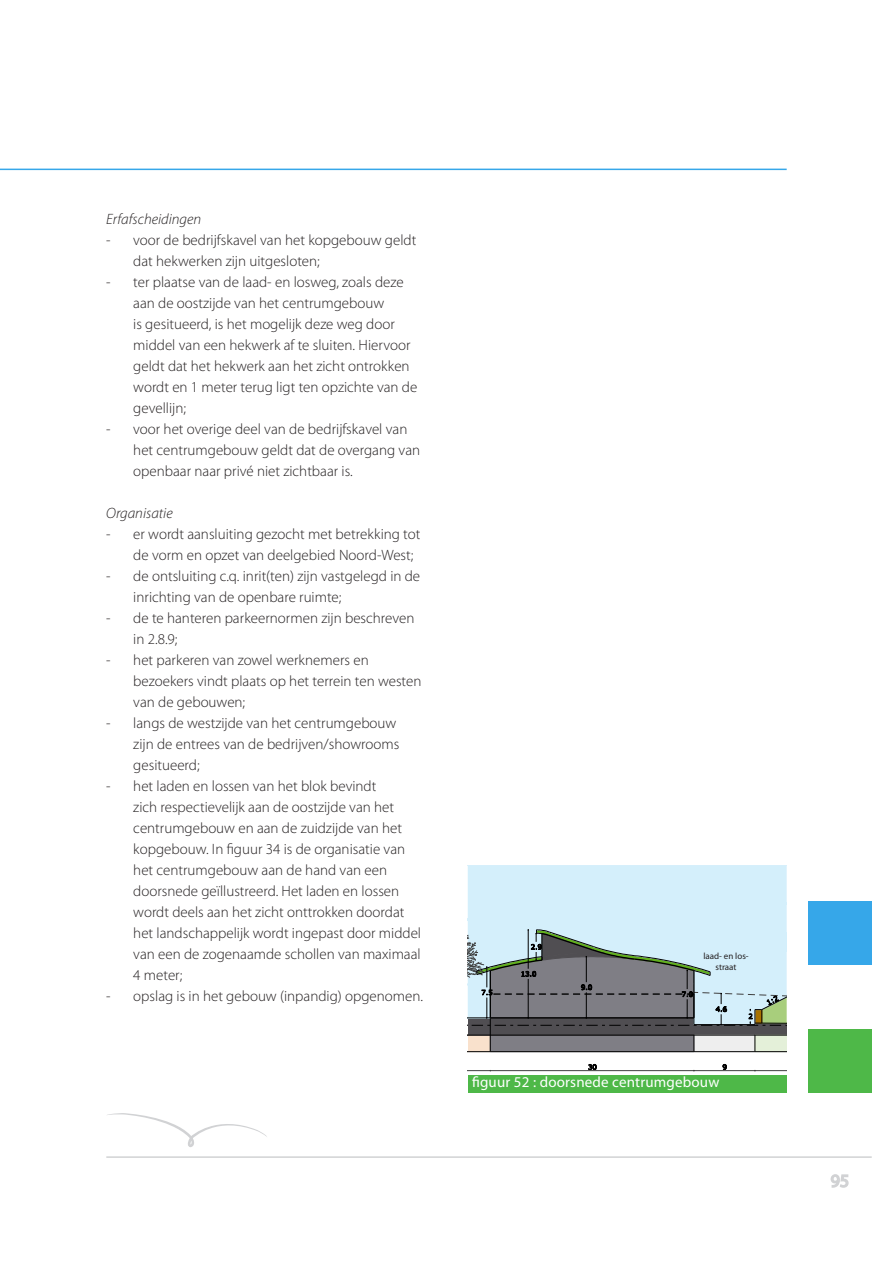
<style>
.page{position:relative;width:893px;height:1263px;background:#fff}
.page>*{position:absolute;margin:0;border:0;box-sizing:border-box;transform-origin:0 0}
.Standaard{font:300 15px/21px "Myriad Pro";color:#231f20}
.t1{font:15px "Myriad Pro";letter-spacing:.01em;color:#fff}
.Standaard-2{font:italic 300 15px "Myriad Pro";color:#231f20}
.t2{font:9px/10.8px "Myriad Pro";color:#231f20;text-align:center}
</style>
<div class="page">
<svg style="left:830px;top:1174px;width:19px;height:14px"></svg>
<div style="left:808px;top:901px;width:64px;height:64px;background:#36a7e9"></div>
<div style="left:808px;top:1029px;width:64px;height:64px;background:#4eb848"></div>
<svg style="left:107px;top:1113px;width:160px;height:34px"></svg>
<hr style="left:106px;top:1156px;width:766px;height:2px;background:#d1d2d4">
<hr style="left:0;top:169px;width:787px;height:1px;background:#36a7e9">
<svg style="left:722px;top:1064px;width:5px;height:6px"></svg>
<hr style="left:694px;top:1070px;width:61px;height:1px;background:#3f3f3f">
<svg style="left:588px;top:1064px;width:9px;height:6px"></svg>
<hr style="left:490px;top:1070px;width:204px;height:1px;background:#3f3f3f">
<svg style="left:468px;top:1070px;width:22px;height:1px"></svg>
<hr style="left:755px;top:1070px;width:32px;height:1px;background:#3f3f3f">
<svg style="left:467px;top:865px;width:320px;height:187px;background:#aabac0"></svg>
<div style="left:468px;top:1076px;width:319px;height:17px;background:#4eb848"></div>
<p class="Standaard-2" style="left:106px;top:211px;width:96px">Erfafscheidingen</p>
<p class="Standaard" style="left:133px;top:229px;width:284px;text-indent:-27px">- voor de bedrijfskavel van het kopgebouw geldt dat hekwerken zijn uitgesloten;</p>
<p class="Standaard" style="left:133px;top:271px;width:286px;text-indent:-27px">- ter plaatse van de laad- en losweg, zoals deze aan de oostzijde van het centrumgebouw<br>is gesitueerd, is het mogelijk deze weg door middel van een hekwerk af te sluiten. Hiervoor geldt dat het hekwerk aan het zicht ontrokken wordt en 1 meter terug ligt ten opzichte van de gevellijn;</p>
<p class="Standaard" style="left:133px;top:418px;width:288px;text-indent:-27px">- voor het overige deel van de bedrijfskavel van het centrumgebouw geldt dat de overgang van openbaar naar privé niet zichtbaar is.</p>
<p class="Standaard-2" style="left:106px;top:505px;width:68px">Organisatie</p>
<p class="Standaard" style="left:133px;top:523px;width:289px;text-indent:-27px">- er wordt aansluiting gezocht met betrekking tot de vorm en opzet van deelgebied Noord-West;</p>
<p class="Standaard" style="left:133px;top:565px;width:288px;text-indent:-27px">- de ontsluiting c.q. inrit(ten) zijn vastgelegd in de inrichting van de openbare ruimte;</p>
<p class="Standaard" style="left:133px;top:607px;width:283px;text-indent:-27px">- de te hanteren parkeernormen zijn beschreven in 2.8.9;</p>
<p class="Standaard" style="left:133px;top:649px;width:290px;text-indent:-27px">- het parkeren van zowel werknemers en bezoekers vindt plaats op het terrein ten westen van de gebouwen;</p>
<p class="Standaard" style="left:133px;top:712px;width:268px;text-indent:-27px">- langs de westzijde van het centrumgebouw zijn de entrees van de bedrijven/showrooms gesitueerd;</p>
<p class="Standaard" style="left:133px;top:775px;width:289px;text-indent:-27px">- het laden en lossen van het blok bevindt<br>zich respectievelijk aan de oostzijde van het centrumgebouw en aan de zuidzijde van het kopgebouw. In figuur 34 is de organisatie van het centrumgebouw aan de hand van een doorsnede geïllustreerd. Het laden en lossen wordt deels aan het zicht onttrokken doordat het landschappelijk wordt ingepast door middel van een de zogenaamde schollen van maximaal 4 meter;</p>
<p class="Standaard" style="left:106px;top:985px;width:318px">- opslag is in het gebouw (inpandig) opgenomen.</p>
<p class="t2" style="left:703px;top:950px;width:47px">laad- en los&shy;straat</p>
<p class="t1" style="left:472px;top:1073px;width:249px">figuur 52 : doorsnede centrumgebouw</p>
</div>
